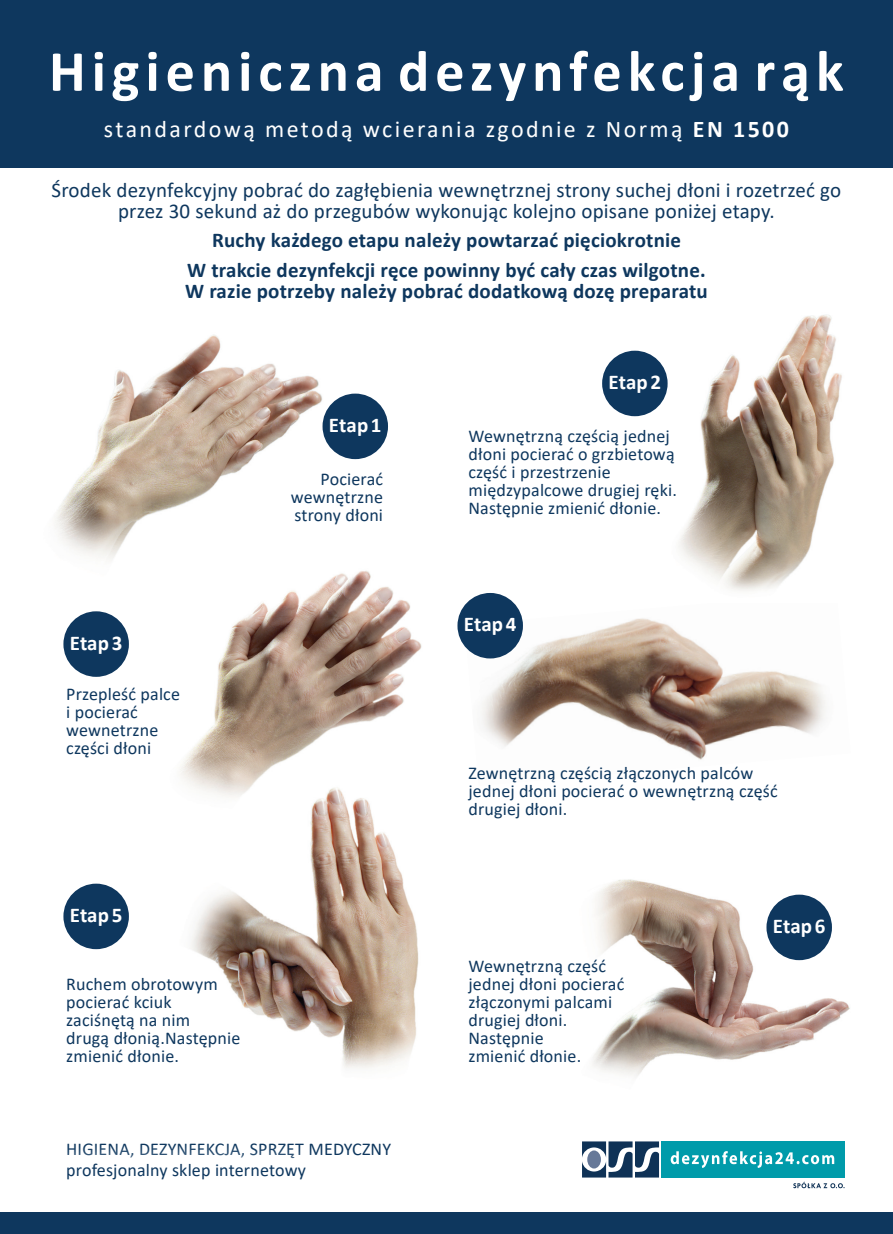
<style>
.page{position:relative;width:893px;height:1234px;background:#fff}
.page>*{position:absolute;margin:0;border:0;box-sizing:border-box;transform-origin:0 0}
.t1{font:700 58.5px "Calibri";letter-spacing:.1em;color:#fff}
.t2{font:24px "Calibri";letter-spacing:.1em;color:#fff}
.t3{font:700 21px/21px "Calibri";letter-spacing:.01em;color:#0e375e}
.t4{font:21px/21px "Calibri";letter-spacing:.01em;color:#0e375e;text-align:center}
.t5{font:700 21px "Calibri";color:#fff}
.t6{font:18px/18px "Calibri";letter-spacing:.01em;color:#0e375e}
.s1{font-weight:700}
</style>
<div class="page">
<div style="left:0;top:0;width:893px;height:167px;background:#0e375e"></div>
<img style="left:592px;top:879px;width:258px;height:198px">
<img style="left:465px;top:593px;width:361px;height:167px">
<img style="left:190px;top:819px;width:229px;height:249px">
<img style="left:180px;top:571px;width:242px;height:248px">
<img style="left:55px;top:335px;width:292px;height:254px">
<img style="left:650px;top:315px;width:192px;height:287px">
<div style="left:323px;top:393px;width:65px;height:66px;background:#0e375e;border-radius:50%"></div>
<div style="left:457px;top:593px;width:66px;height:65px;background:#0e375e;border-radius:50%"></div>
<div style="left:602px;top:350px;width:66px;height:66px;background:#0e375e;border-radius:50%"></div>
<div style="left:63px;top:611px;width:66px;height:65px;background:#0e375e;border-radius:50%"></div>
<div style="left:63px;top:883px;width:66px;height:65px;background:#0e375e;border-radius:50%"></div>
<div style="left:766px;top:894px;width:66px;height:65px;background:#0e375e;border-radius:50%"></div>
<svg style="left:582px;top:1141px;width:77px;height:36px"></svg>
<svg style="left:793px;top:1181px;width:50px;height:6px"></svg>
<div style="left:661px;top:1141px;width:184px;height:36px;background:#009baa"></div>
<svg style="left:671px;top:1151px;width:163px;height:16px"></svg>
<div style="left:0;top:1212px;width:893px;height:21px;background:#0e375e"></div>
<p class="t1" style="left:49px;top:30px;width:796px">Higieniczna dezynfekcja rąk</p>
<p class="t2" style="left:104px;top:112px;width:686px">standardową metodą wcierania zgodnie z Normą <span class="s1">EN 1500</span></p>
<p class="t4" style="left:52px;top:178px;width:791px">Środek dezynfekcyjny pobrać do zagłębienia wewnętrznej strony suchej dłoni i rozetrzeć go przez 30 sekund aż do przegubów wykonując kolejno opisane poniżej etapy.</p>
<p class="t3" style="left:212px;top:229px;width:471px">Ruchy każdego etapu należy powtarzać pięciokrotnie</p>
<p class="t3" style="left:185px;top:259px;width:524px">W trakcie dezynfekcji ręce powinny być cały czas wilgotne.<br>W razie potrzeby należy pobrać dodatkową dozę preparatu</p>
<p class="t5" style="left:329px;top:410px;width:54px">Etap 1</p>
<p class="t5" style="left:70px;top:628px;width:54px">Etap 3</p>
<p class="t6" style="left:66px;top:684px;width:115px">Przepleść palce i pocierać wewnetrzne części dłoni</p>
<p class="t6" style="left:291px;top:469px;width:94px;text-align:justify;text-indent:30px">Pocierać wewnętrzne strony dłoni</p>
<p class="t5" style="left:70px;top:900px;width:54px">Etap 5</p>
<p class="t6" style="left:66px;top:974px;width:176px">Ruchem obrotowym pocierać kciuk zaciśnętą na nim<br>drugą dłonią. Następnie zmienić dłonie.</p>
<p class="t6" style="left:66px;top:1139px;width:326px">HIGIENA, DEZYNFEKCJA, SPRZĘT MEDYCZNY</p>
<p class="t6" style="left:66px;top:1160px;width:241px">profesjonalny sklep internetowy</p>
<p class="t5" style="left:609px;top:367px;width:54px">Etap 2</p>
<p class="t6" style="left:468px;top:426px;width:210px">Wewnętrzną częścią jednej dłoni pocierać o grzbietową część i przestrzenie międzypalcowe drugiej ręki.<br>Następnie zmienić dłonie.</p>
<p class="t5" style="left:464px;top:609px;width:54px">Etap 4</p>
<p class="t6" style="left:468px;top:763px;width:306px">Zewnętrzną częścią złączonych palców jednej dłoni pocierać o wewnętrzną część drugiej dłoni.</p>
<p class="t6" style="left:468px;top:956px;width:157px">Wewnętrzną część jednej dłoni pocierać złączonymi palcami drugiej dłoni.<br>Następnie<br>zmienić dłonie.</p>
<p class="t5" style="left:773px;top:911px;width:54px">Etap 6</p>
</div>
